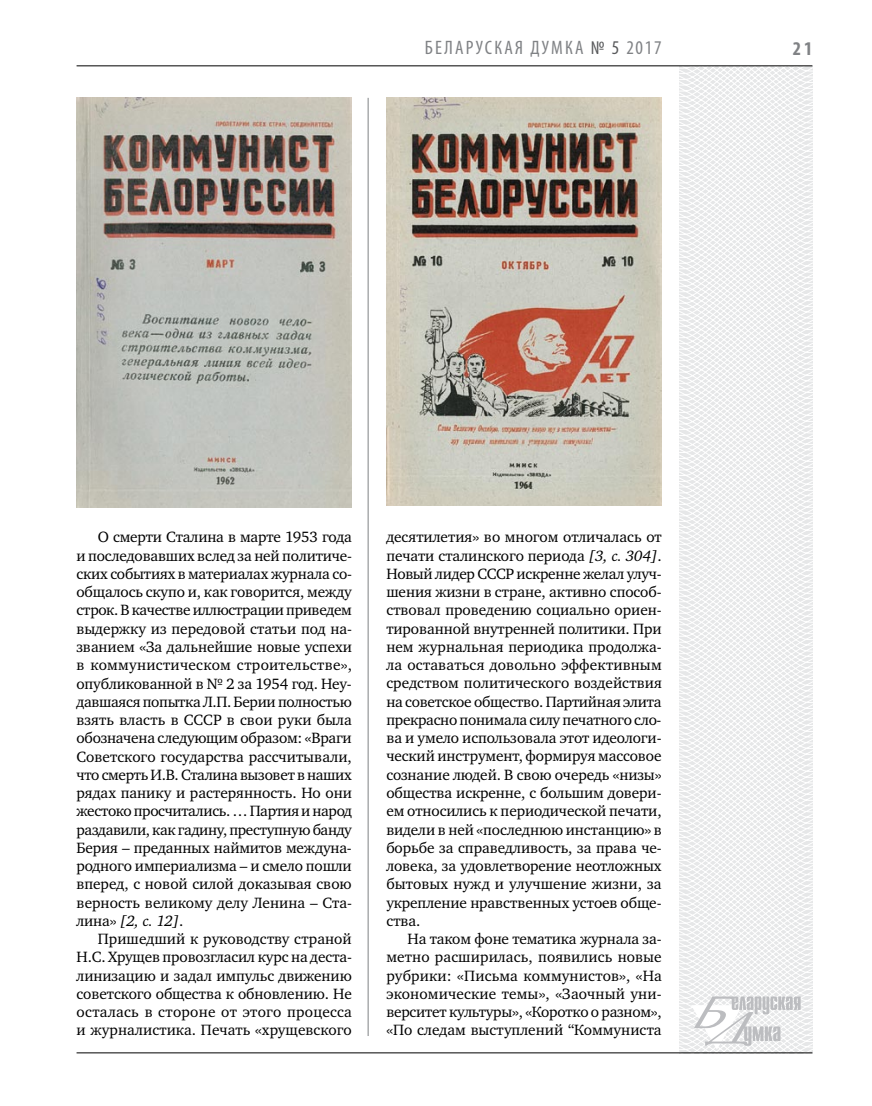
<style>
.page{position:relative;width:872px;height:1106px;background:#fff}
.page>*{position:absolute;margin:0;border:0;box-sizing:border-box;transform-origin:0 0}
.t1{font:condensed 19.5px "Myriad Pro";letter-spacing:.09em;color:#808285}
.t2{font:700 condensed 19.5px "Myriad Pro";color:#808285}
.t3{font:15.3px/18.3px "Charter C";color:#000;text-align:justify}
.s1{color:#58595b}
.s2{font-style:italic}
</style>
<div class="page">
<hr style="left:368px;top:98px;width:1px;height:938px;background:#808285">
<svg style="left:621px;top:65px;width:192px;height:989px"></svg>
<svg style="left:691px;top:996px;width:109px;height:53px"></svg>
<hr style="left:77px;top:65px;width:735px;height:1px;background:#000">
<hr style="left:77px;top:1052px;width:735px;height:1px;background:#000">
<img style="left:386px;top:97px;width:276px;height:409px">
<img style="left:77px;top:97px;width:275px;height:410px">
<p class="t1" style="left:425px;top:36px;width:21px">БЕЛАРУСКАЯ</p>
<p class="t1" style="left:530px;top:36px;width:23px">ДУМКА</p>
<p class="t1" style="left:591px;top:36px;width:72px"><span class="s1">№ 5</span> 2017</p>
<p class="t2" style="left:793px;top:37px;width:21px">21</p>
<p class="t3" style="left:77px;top:528px;width:277px;text-indent:21px">О смерти Сталина в марте 1953 года и последовавших вслед за ней политиче&shy;ских событиях в материалах журнала со&shy;общалось скупо и, как говорится, между строк. В качестве иллюстрации приведем выдержку из передовой статьи под на&shy;званием «За дальнейшие новые успехи в коммунистическом строительстве», опубликованной в № 2 за 1954 год. Неу&shy;давшаяся попытка Л.П. Берии полностью взять власть в СССР в свои руки была обозначена следующим образом: «Враги Советского государства рассчитывали, что смерть И.В. Сталина вызовет в наших рядах панику и растерянность. Но они жестоко просчитались. … Партия и народ раздавили, как гадину, преступную банду Берия – преданных наймитов междуна&shy;родного империализма – и смело пошли вперед, с новой силой доказывая свою верность великому делу Ленина – Ста&shy;лина» <span class="s2">[2, с. 12]</span>.</p>
<p class="t3" style="left:77px;top:930px;width:277px;text-indent:21px">Пришедший к руководству страной Н.С. Хрущев провозгласил курс на деста&shy;линизацию и задал импульс движению советского общества к обновлению. Не осталась в стороне от этого процесса и журналистика. Печать «хрущевского</p>
<p class="t3" style="left:386px;top:528px;width:277px">десятилетия» во многом отличалась от печати сталинского периода <span class="s2">[3, с. 304]</span>.<br>Новый лидер СССР искренне желал улуч&shy;шения жизни в стране, активно способ&shy;ствовал проведению социально ориен&shy;тированной внутренней политики. При нем журнальная периодика продолжа&shy;ла оставаться довольно эффективным средством политического воздействия на советское общество. Партийная элита прекрасно понимала силу печатного сло&shy;ва и умело использовала этот идеологи&shy;ческий инструмент, формируя массовое сознание людей. В свою очередь «низы» общества искренне, с большим довери&shy;ем относились к периодической печати, видели в ней «последнюю инстанцию» в борьбе за справедливость, за права че&shy;ловека, за удовлетворение неотложных бытовых нужд и улучшение жизни, за укрепление нравственных устоев обще&shy;ства.</p>
<p class="t3" style="left:386px;top:930px;width:277px;text-indent:21px">На таком фоне тематика журнала за&shy;метно расширилась, появились новые рубрики: «Письма коммунистов», «На экономические темы», «Заочный уни&shy;верситет культуры», «Коротко о разном», «По следам выступлений “Коммуниста</p>
</div>
